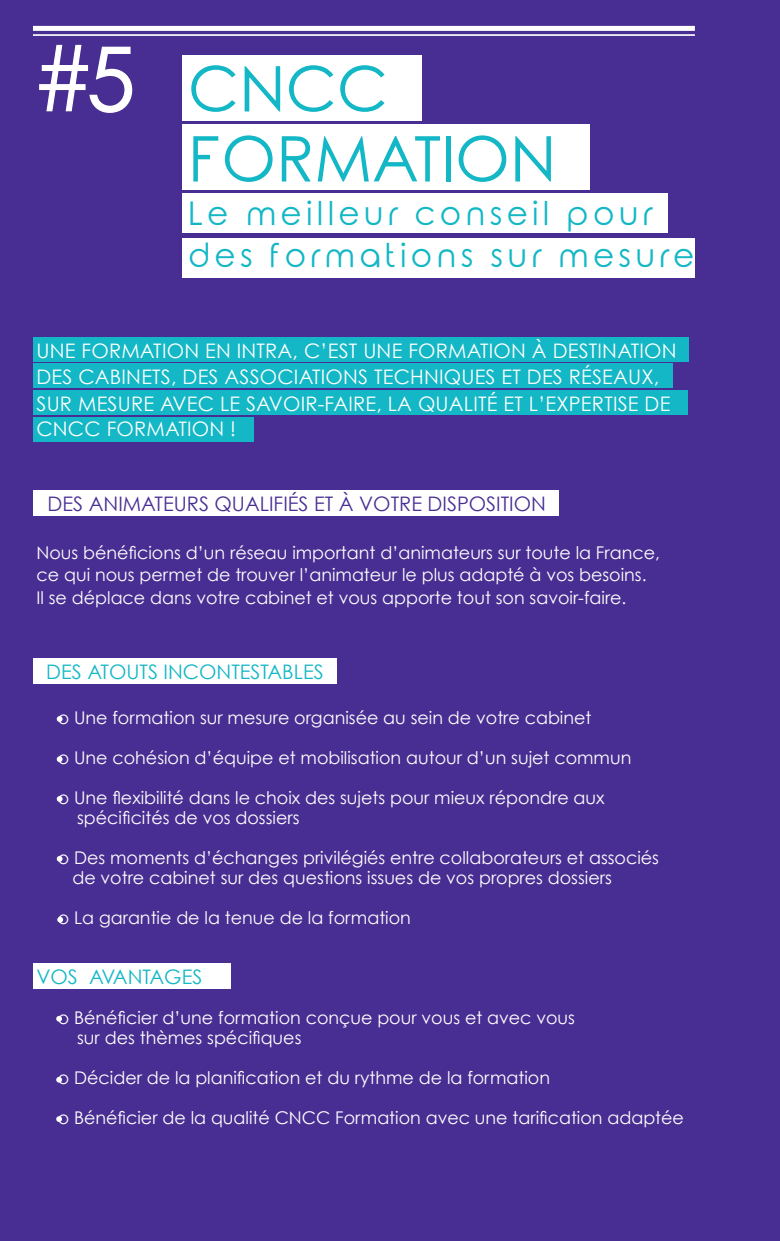
<style>
.page{position:relative;width:780px;height:1241px;background:#fff}
.page>*{position:absolute;margin:0;border:0;box-sizing:border-box;transform-origin:0 0}
.t1{font:62.5px/70px "Rounded Elegance";color:#13b7c5}
.t2{font:32.5px/42.5px "Rounded Elegance";letter-spacing:.13em;color:#13b7c5}
.t3{font:20px/25px "Century Gothic";letter-spacing:.01em;color:#fff}
.t4{font:20px "Century Gothic";color:#482e92}
.t5{font:20px "Century Gothic";color:#13b7c5}
.t6{font:17.5px/20px "Century Gothic";color:#fff}
.s1{font-size:87.5px;color:#fff}
</style>
<div class="page">
<div style="left:0;top:0;width:780px;height:1240px;background:#482e92"></div>
<div style="left:33px;top:26px;width:661px;height:5px;background:#fff"></div>
<hr style="left:33px;top:34px;width:661px;height:2px;background:#fff">
<svg style="left:39px;top:44px;width:94px;height:69px"></svg>
<div style="left:33px;top:337px;width:655px;height:24px;background:#13b7c5"></div>
<div style="left:33px;top:416px;width:221px;height:25px;background:#13b7c5"></div>
<div style="left:33px;top:363px;width:639px;height:25px;background:#13b7c5"></div>
<div style="left:33px;top:390px;width:654px;height:25px;background:#13b7c5"></div>
<div style="left:33px;top:490px;width:525px;height:26px;background:#fff"></div>
<div style="left:33px;top:658px;width:304px;height:25px;background:#fff"></div>
<div style="left:33px;top:962px;width:197px;height:26px;background:#fff"></div>
<div style="left:182px;top:55px;width:239px;height:65px;background:#fff"></div>
<div style="left:182px;top:124px;width:407px;height:66px;background:#fff"></div>
<div style="left:182px;top:193px;width:485px;height:40px;background:#fff"></div>
<div style="left:182px;top:237px;width:512px;height:40px;background:#fff"></div>
<svg style="left:56px;top:1115px;width:7px;height:7px"></svg>
<div style="left:55px;top:1114px;width:8px;height:9px;border:1px solid #482e92;border-radius:50%"></div>
<div style="left:56px;top:1075px;width:7px;height:8px;background:#fff;border-radius:50%"></div>
<div style="left:55px;top:1075px;width:8px;height:8px;border:1px solid #482e92;border-radius:50%"></div>
<div style="left:56px;top:1015px;width:7px;height:7px;background:#fff;border-radius:50%"></div>
<div style="left:55px;top:1014px;width:8px;height:8px;border:1px solid #482e92;border-radius:50%"></div>
<div style="left:57px;top:916px;width:7px;height:7px;background:#fff;border-radius:50%"></div>
<div style="left:56px;top:915px;width:8px;height:8px;border:1px solid #482e92;border-radius:50%"></div>
<svg style="left:56px;top:855px;width:7px;height:7px"></svg>
<div style="left:55px;top:854px;width:9px;height:8px;border:1px solid #482e92;border-radius:50%"></div>
<svg style="left:56px;top:795px;width:7px;height:7px"></svg>
<div style="left:55px;top:794px;width:9px;height:9px;border:1px solid #482e92;border-radius:50%"></div>
<svg style="left:56px;top:755px;width:7px;height:7px"></svg>
<div style="left:55px;top:755px;width:9px;height:8px;border:1px solid #482e92;border-radius:50%"></div>
<svg style="left:56px;top:715px;width:7px;height:7px"></svg>
<div style="left:55px;top:714px;width:9px;height:9px;border:1px solid #482e92;border-radius:50%"></div>
<h1 class="t1" style="left:188px;top:62px;width:370px;text-indent:-156px"><span class="s1">#5</span> CNCC<br>FORMATION</h1>
<h2 class="t2" style="left:188px;top:196px;width:508px">Le meilleur conseil pour des formations sur mesure</h2>
<p class="t3" style="left:36px;top:338px;width:641px">UNE FORMATION EN INTRA, C’EST UNE FORMATION À DESTINATION<br>DES CABINETS, DES ASSOCIATIONS TECHNIQUES ET DES RÉSEAUX,</p>
<p class="t3" style="left:36px;top:391px;width:635px">SUR MESURE AVEC LE SAVOIR-FAIRE, LA QUALITÉ ET L’EXPERTISE DE<br>CNCC FORMATION !</p>
<p class="t4" style="left:48px;top:491px;width:500px">DES ANIMATEURS QUALIFIÉS ET À VOTRE DISPOSITION</p>
<p class="t6" style="left:36px;top:540px;width:625px;line-height:22.5px">Nous bénéficions d’un réseau important d’animateurs sur toute la France, ce qui nous permet de trouver l’animateur le plus adapté à vos besoins.<br>Il se déplace dans votre cabinet et vous apporte tout son savoir-faire.</p>
<p class="t5" style="left:46px;top:659px;width:279px">DES ATOUTS INCONTESTABLES</p>
<p class="t6" style="left:58px;top:707px;width:535px">o Une formation sur mesure organisée au sein de votre cabinet</p>
<p class="t6" style="left:58px;top:747px;width:575px">o Une cohésion d’équipe et mobilisation autour d’un sujet commun</p>
<p class="t6" style="left:77px;top:787px;width:529px;text-indent:-19px">o Une flexibilité dans le choix des sujets pour mieux répondre aux spécificités de vos dossiers</p>
<p class="t6" style="left:72px;top:847px;width:588px;text-indent:-15px">o Des moments d’échanges privilégiés entre collaborateurs et associés de votre cabinet sur des questions issues de vos propres dossiers</p>
<p class="t6" style="left:58px;top:907px;width:354px">o La garantie de la tenue de la formation</p>
<p class="t5" style="left:36px;top:964px;width:167px">VOS AVANTAGES</p>
<p class="t6" style="left:77px;top:1007px;width:499px;text-indent:-19px">o Bénéficier d’une formation conçue pour vous et avec vous sur des thèmes spécifiques</p>
<p class="t6" style="left:58px;top:1067px;width:493px">o Décider de la planification et du rythme de la formation</p>
<p class="t6" style="left:58px;top:1107px;width:627px">o Bénéficier de la qualité CNCC Formation avec une tarification adaptée</p>
</div>
